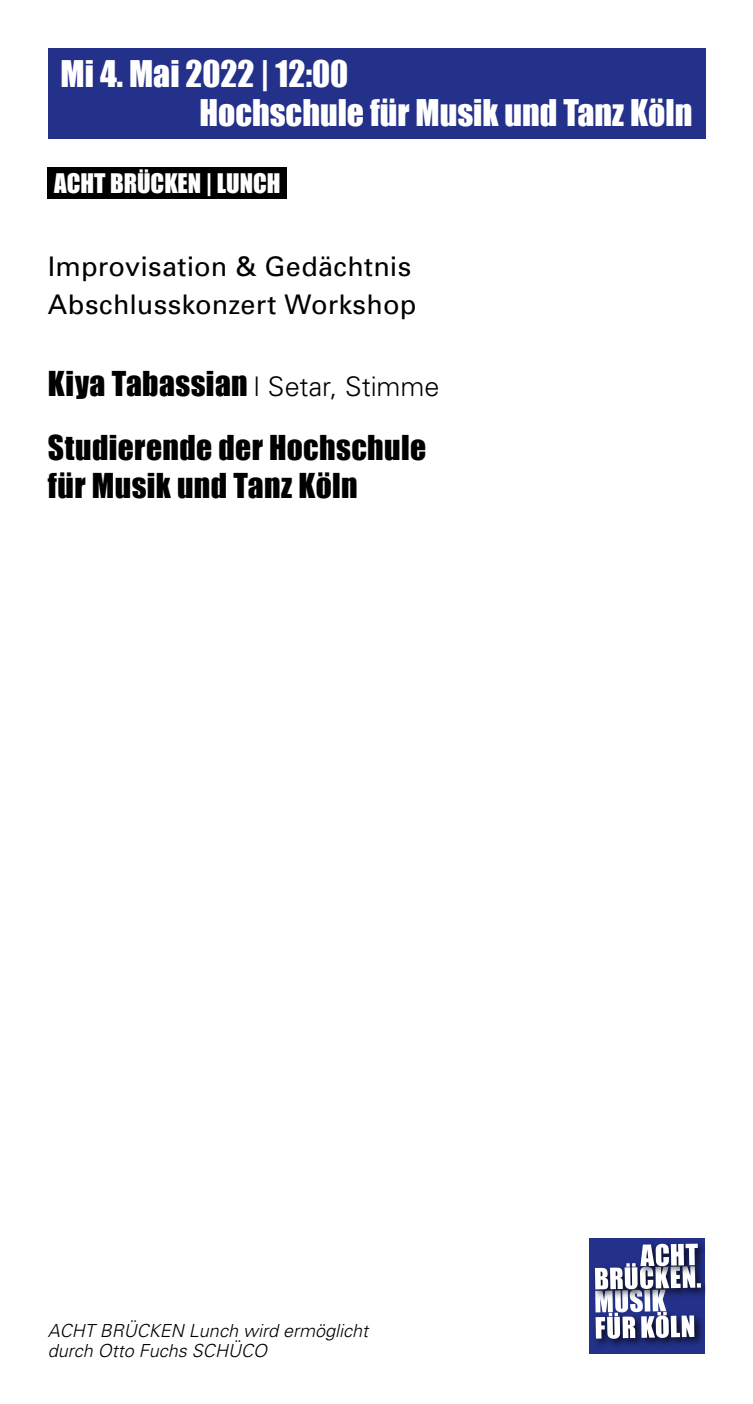
<style>
.page{position:relative;width:753px;height:1404px;background:#fff}
.page>*{position:absolute;margin:0;border:0;box-sizing:border-box;transform-origin:0 0}
.t1{font:33.75px/38.2px "Impact";color:#fff}
.t2{font:31.5px/63.7px "Impact";letter-spacing:.01em;color:#000}
.t3{font:27px/38.2px "Univers";letter-spacing:.01em;color:#000}
.t4{font:24.75px "Impact";color:#fff}
.t5{font:italic 300 18px/19.3px "Univers";color:#000}
.s1{font-family:"Univers";font-weight:300;font-size:27px}
</style>
<div class="page">
<div style="left:48px;top:167px;width:239px;height:32px;background:#000"></div>
<div style="left:48px;top:48px;width:657px;height:90px;background:#24318a"></div>
<div style="left:589px;top:1238px;width:116px;height:115px;background:#24318a"></div>
<img style="left:594px;top:1321px;width:109px;height:25px">
<img style="left:701px;top:1244px;width:3px;height:34px">
<svg style="left:595px;top:1243px;width:106px;height:95px"></svg>
<p class="t1" style="left:199px;top:54px;width:494px;text-indent:-139px">Mi 4. Mai 2022 | 12:00<br>Hochschule für Musik und Tanz Köln</p>
<p class="t4" style="left:54px;top:164px;width:228px">ACHT BRÜCKEN | LUNCH</p>
<p class="t3" style="left:48px;top:247px;width:370px">Improvisation &amp; Gedächtnis<br>Abschlusskonzert Workshop</p>
<p class="t2" style="left:48px;top:351px;width:393px">Kiya Tabassian <span class="s1">| Setar, Stimme<br></span>Studierende der Hochschule</p>
<p class="t2" style="left:48px;top:453px;width:311px">für Musik und Tanz Köln</p>
<p class="t5" style="left:48px;top:1320px;width:322px">ACHT BRÜCKEN Lunch wird ermöglicht durch Otto Fuchs SCHÜCO</p>
</div>
